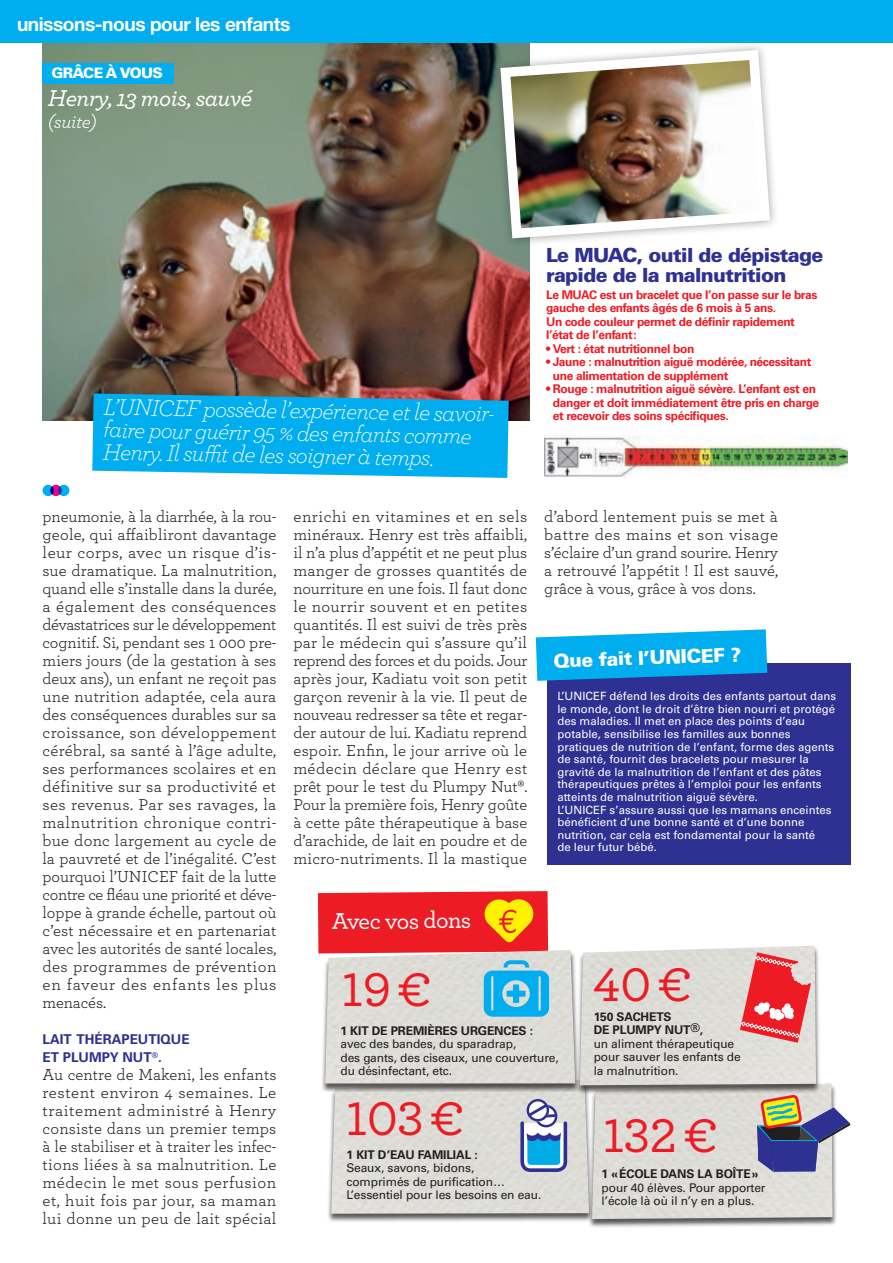
<style>
.page{position:relative;width:893px;height:1263px;background:#fff}
.page>*{position:absolute;margin:0;border:0;box-sizing:border-box;transform-origin:0 0}
.t1{font:500 49.5px "Archer";letter-spacing:-.01em;color:#ed1c24}
.t2{font:italic 300 24px/22.5px "Archer";color:#fff}
.t3{font:italic 500 24px "Archer";letter-spacing:-.025em;color:#fff}
.t4{font:500 24px "Archer";letter-spacing:-.04em;color:#fff}
.t5{font:900 19.5px/19.5px "Univers LT Std";letter-spacing:-.035em;color:#2e3092}
.t6{font:700 19.2px "Helvetica Neue LT Std";letter-spacing:-.025em;color:#fff}
.t7{font:900 19.2px "Univers LT Std";color:#fff}
.t8{font:italic 19.2px "Archer";letter-spacing:-.025em;color:#fff}
.t9{font:16.5px/18px "Archer";letter-spacing:.015em;color:#231f20;text-align:justify}
.t10{font:900 14.4px "Univers LT Std";letter-spacing:-.05em;color:#fff}
.t11{font:700 13.5px/18px "Univers LT Std";color:#2e3092}
.t12{font:700 12px/13.5px "Univers LT Std";letter-spacing:-.03em;color:#ed1c24}
.t13{font:12px/13.5px "Univers LT Std";letter-spacing:-.01em;color:#231f20}
.t14{font:700 12px/13.5px "Univers LT Std";letter-spacing:-.01em;color:#231f20}
.t15{font:11.4px/12.6px "Univers LT Std";color:#fff}
</style>
<div class="page">
<img style="left:43px;top:43px;width:486px;height:378px">
<div style="left:0;top:0;width:893px;height:43px;background:#00aeef"></div>
<svg style="left:92px;top:393px;width:417px;height:85px;background:#13ace7"></svg>
<div style="left:43px;top:63px;width:131px;height:20px;background:#00aeef"></div>
<div style="left:492px;top:41px;width:287px;height:206px;background:#231f20;opacity:.4"></div>
<img style="left:495px;top:45px;width:280px;height:198px">
<div style="left:50px;top:485px;width:12px;height:11px;background:#ec008c;border-radius:50%"></div>
<div style="left:58px;top:485px;width:11px;height:11px;background:#00aeef;border-radius:50%"></div>
<svg style="left:58px;top:486px;width:4px;height:9px"></svg>
<svg style="left:43px;top:485px;width:11px;height:11px"></svg>
<div style="left:547px;top:663px;width:303px;height:201px;background:#2e3092"></div>
<svg style="left:536px;top:629px;width:231px;height:52px"></svg>
<svg style="left:318px;top:891px;width:230px;height:62px;background:#ef3524"></svg>
<div style="left:327px;top:1079px;width:267px;height:143px;background:#231f20;opacity:.75"></div>
<div style="left:331px;top:1092px;width:257px;height:122px;background:#dddcd8"></div>
<div style="left:588px;top:1083px;width:249px;height:145px;background:#231f20;opacity:.75"></div>
<div style="left:592px;top:1083px;width:241px;height:136px;background:#dedcd8"></div>
<div style="left:321px;top:950px;width:258px;height:142px;background:#231f20;opacity:.75"></div>
<div style="left:325px;top:950px;width:250px;height:133px;background:#dedcd7"></div>
<div style="left:575px;top:945px;width:246px;height:149px;background:#231f20;opacity:.75"></div>
<div style="left:580px;top:946px;width:236px;height:139px;background:#deddd8"></div>
<svg style="left:484px;top:960px;width:65px;height:57px;background:#47bce7"></svg>
<svg style="left:740px;top:952px;width:75px;height:91px;background:#ea7174"></svg>
<img style="left:791px;top:960px;width:24px;height:25px">
<svg style="left:757px;top:1095px;width:93px;height:77px;background:#8a879a"></svg>
<svg style="left:519px;top:1097px;width:50px;height:77px"></svg>
<div style="left:527px;top:1099px;width:22px;height:22px;border:2px solid #2e3092;border-radius:50%"></div>
<img style="left:544px;top:436px;width:303px;height:42px">
<p class="t6" style="left:17px;top:12px;width:275px">unissons-nous pour les enfants</p>
<p class="t10" style="left:52px;top:64px;width:113px">GRÂCE À VOUS</p>
<h2 class="t3" style="left:48px;top:81px;width:206px">Henry, 13 mois, sauvé</h2>
<p class="t8" style="left:48px;top:108px;width:50px">(suite)</p>
<h2 class="t2" style="left:104px;top:394px;width:399px;rotate:1deg">L’UNICEF possède l’expérience et le savoir&shy;faire pour guérir 95 % des enfants comme<br>Henry. Il suffi t de les soigner à temps.</h2>
<p class="t5" style="left:546px;top:245px;width:279px">Le MUAC, outil de dépistage rapide de la malnutrition</p>
<p class="t12" style="left:546px;top:288px;width:273px">Le MUAC est un bracelet que l’on passe sur le bras gauche des enfants âgés de 6 mois à 5 ans.<br>Un code couleur permet de définir rapidement l’état de l’enfant:</p>
<p class="t12" style="left:546px;top:342px;width:150px">• Vert : état nutritionnel bon</p>
<p class="t12" style="left:553px;top:355px;width:260px;text-indent:-7px">• Jaune : malnutrition aiguë modérée, nécessitant une alimentation de supplément</p>
<p class="t12" style="left:553px;top:382px;width:268px;text-indent:-7px">• Rouge : malnutrition aiguë sévère. L’enfant est en danger et doit immédiatement être pris en charge et recevoir des soins spécifiques.</p>
<p class="t9" style="left:43px;top:507px;width:235px">pneumonie, à la diarrhée, à la rou&shy;geole, qui affaibliront davantage leur corps, avec un risque d’is&shy;sue dramatique. La malnutrition, quand elle s’installe dans la durée, a également des conséquences dévastatrices sur le développement cognitif. Si, pendant ses 1 000 pre&shy;miers jours (de la gestation à ses deux ans), un enfant ne reçoit pas une nutrition adaptée, cela aura des conséquences durables sur sa croissance, son développement cérébral, sa santé à l’âge adulte, ses performances scolaires et en définitive sur sa productivité et ses revenus. Par ses ravages, la malnutrition chronique contri&shy;bue donc largement au cycle de la pauvreté et de l’inégalité. C’est pourquoi l’UNICEF fait de la lutte contre ce fléau une priorité et déve&shy;loppe à grande échelle, partout où c’est nécessaire et en partenariat avec les autorités de santé locales, des programmes de prévention en faveur des enfants les plus menacés.</p>
<p class="t11" style="left:43px;top:1030px;width:149px">LAIT THÉRAPEUTIQUE<br>ET PLUMPY NUT<sup>®</sup>.</p>
<p class="t9" style="left:43px;top:1065px;width:235px">Au centre de Makeni, les enfants restent environ 4 semaines. Le traitement administré à Henry consiste dans un premier temps à le stabiliser et à traiter les infec&shy;tions liées à sa malnutrition. Le médecin le met sous perfusion et, huit fois par jour, sa maman lui donne un peu de lait spécial</p>
<p class="t9" style="left:293px;top:507px;width:235px">enrichi en vitamines et en sels minéraux. Henry est très affaibli, il n’a plus d’appétit et ne peut plus manger de grosses quantités de nourriture en une fois. Il faut donc le nourrir souvent et en petites quantités. Il est suivi de très près par le médecin qui s’assure qu’il reprend des forces et du poids. Jour après jour, Kadiatu voit son petit garçon revenir à la vie. Il peut de nouveau redresser sa tête et regar&shy;der autour de lui. Kadiatu reprend espoir. Enfin, le jour arrive où le médecin déclare que Henry est prêt pour le test du Plumpy Nut®.<br>Pour la première fois, Henry goûte à cette pâte thérapeutique à base d’arachide, de lait en poudre et de micro-nutriments. Il la mastique</p>
<p class="t9" style="left:544px;top:507px;width:235px">d’abord lentement puis se met à battre des mains et son visage s’éclaire d’un grand sourire. Henry a retrouvé l’appétit ! Il est sauvé, grâce à vous, grâce à vos dons.</p>
<p class="t7" style="left:553px;top:649px;width:189px;rotate:-2deg">Que fait l’UNICEF ?</p>
<p class="t15" style="left:557px;top:690px;width:280px">L’UNICEF défend les droits des enfants partout dans le monde, dont le droit d’être bien nourri et protégé des maladies. Il met en place des points d’eau potable, sensibilise les familles aux bonnes pratiques de nutrition de l’enfant, forme des agents de santé, fournit des bracelets pour mesurer la gravité de la malnutrition de l’enfant et des pâtes thérapeutiques prêtes à l’emploi pour les enfants atteints de malnutrition aiguë sévère.<br>L’UNICEF s’assure aussi que les mamans enceintes bénéficient d’une bonne santé et d’une bonne nutrition, car cela est fondamental pour la santé<br>de leur futur bébé.</p>
<h2 class="t4" style="left:332px;top:903px;width:141px">Avec vos dons</h2>
<h1 class="t1" style="left:342px;top:954px;width:92px">19 €</h1>
<h1 class="t1" style="left:593px;top:948px;width:101px">40 €</h1>
<p class="t14" style="left:594px;top:1010px;width:111px">150 SACHETS<br>DE PLUMPY NUT®,</p>
<p class="t13" style="left:594px;top:1037px;width:149px">un aliment thérapeutique pour sauver les enfants de la malnutrition.</p>
<p class="t14" style="left:340px;top:1024px;width:194px">1 KIT DE PREMIÈRES URGENCES :</p>
<p class="t13" style="left:340px;top:1037px;width:220px">avec des bandes, du sparadrap,<br>des gants, des ciseaux, une couverture, du désinfectant, etc.</p>
<h1 class="t1" style="left:347px;top:1083px;width:120px">103 €</h1>
<p class="t14" style="left:347px;top:1148px;width:133px">1 KIT D’EAU FAMILIAL :</p>
<p class="t13" style="left:347px;top:1161px;width:196px">Seaux, savons, bidons,<br>comprimés de purification…<br>L’essentiel pour les besoins en eau.</p>
<h1 class="t1" style="left:603px;top:1100px;width:117px">132 €</h1>
<p class="t14" style="left:602px;top:1167px;width:159px">1 «ÉCOLE DANS LA BOÎTE»</p>
<p class="t13" style="left:602px;top:1180px;width:166px">pour 40 élèves. Pour apporter l’école là où il n’y en a plus.</p>
</div>
